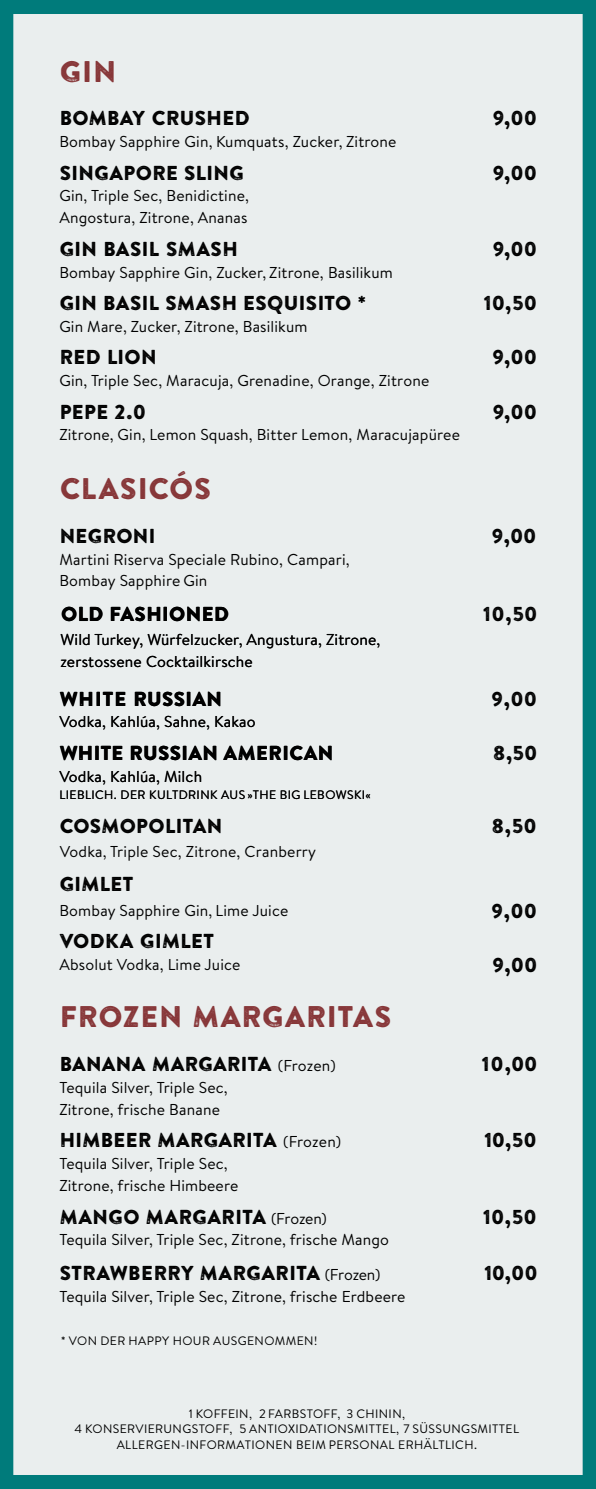
<style>
.page{position:relative;width:596px;height:1489px;background:#fff}
.page>*{position:absolute;margin:0;border:0;box-sizing:border-box;transform-origin:0 0}
.t1{font:29.75px "Brandon Printed One";color:#873638}
.t2{font:20.12px "Brandon Printed One";letter-spacing:-.015em;color:#000}
.t3{font:15.75px/21.9px "Brandon Text";letter-spacing:.01em;color:#000}
.t4{font:12.25px/15px "Brandon Text";letter-spacing:.03em;color:#000;text-align:center}
.s1{font-family:"Brandon Text";font-size:15.75px}
</style>
<div class="page">
<div style="left:0;top:0;width:595px;height:1488px;background:#eaeeee"></div>
<h1 class="t1" style="left:59px;top:61px;width:59px">GIN</h1>
<p class="t2" style="left:59px;top:111px;width:192px">BOMBAY CRUSHED</p>
<p class="t2" style="left:492px;top:111px;width:46px">9,00</p>
<p class="t3" style="left:59px;top:133px;width:338px">Bombay Sapphire Gin, Kumquats, Zucker, Zitrone</p>
<p class="t2" style="left:59px;top:165px;width:186px">SINGAPORE SLING</p>
<p class="t2" style="left:492px;top:165px;width:46px">9,00</p>
<p class="t3" style="left:59px;top:187px;width:191px">Gin, Triple Sec, Benidictine,<br>Angostura, Zitrone, Ananas</p>
<p class="t2" style="left:59px;top:242px;width:180px">GIN BASIL SMASH</p>
<p class="t2" style="left:492px;top:242px;width:46px">9,00</p>
<p class="t3" style="left:59px;top:263px;width:335px">Bombay Sapphire Gin, Zucker, Zitrone, Basilikum</p>
<p class="t2" style="left:59px;top:296px;width:309px">GIN BASIL SMASH ESQUISITO *</p>
<p class="t2" style="left:483px;top:296px;width:55px">10,50</p>
<p class="t3" style="left:59px;top:318px;width:249px">Gin Mare, Zucker, Zitrone, Basilikum</p>
<p class="t2" style="left:59px;top:350px;width:99px">RED LION</p>
<p class="t2" style="left:492px;top:350px;width:46px">9,00</p>
<p class="t3" style="left:59px;top:372px;width:371px">Gin, Triple Sec, Maracuja, Grenadine, Orange, Zitrone</p>
<p class="t2" style="left:59px;top:404px;width:88px">PEPE 2.0</p>
<p class="t2" style="left:492px;top:404px;width:46px">9,00</p>
<p class="t3" style="left:59px;top:426px;width:402px">Zitrone, Gin, Lemon Squash, Bitter Lemon, Maracujapüree</p>
<h1 class="t1" style="left:59px;top:478px;width:153px">CLASICÓS</h1>
<p class="t2" style="left:59px;top:528px;width:98px">NEGRONI</p>
<p class="t2" style="left:491px;top:528px;width:47px">9,00</p>
<p class="t3" style="left:59px;top:550px;width:292px">Martini Riserva Speciale Rubino, Campari,<br>Bombay Sapphire Gin</p>
<p class="t2" style="left:482px;top:607px;width:56px">10,50</p>
<p class="t2" style="left:61px;top:607px;width:170px">OLD FASHIONED</p>
<p class="t3" style="left:60px;top:630px;width:321px">Wild Turkey, Würfelzucker, Angustura, Zitrone, zerstossene Cocktailkirsche</p>
<p class="t2" style="left:59px;top:691px;width:164px">WHITE RUSSIAN</p>
<p class="t3" style="left:59px;top:713px;width:198px">Vodka, Kahlúa, Sahne, Kakao</p>
<p class="t2" style="left:59px;top:745px;width:275px">WHITE RUSSIAN AMERICAN</p>
<p class="t3" style="left:59px;top:767px;width:144px">Vodka, Kahlúa, Milch</p>
<p class="t4" style="left:59px;top:789px;width:312px">LIEBLICH. DER KULTDRINK AUS »THE BIG LEBOWSKI«</p>
<p class="t2" style="left:491px;top:691px;width:47px">9,00</p>
<p class="t2" style="left:492px;top:745px;width:46px">8,50</p>
<p class="t2" style="left:59px;top:819px;width:165px">COSMOPOLITAN</p>
<p class="t2" style="left:491px;top:819px;width:47px">8,50</p>
<p class="t3" style="left:60px;top:842px;width:257px">Vodka, Triple Sec, Zitrone, Cranberry</p>
<p class="t2" style="left:59px;top:876px;width:76px">GIMLET</p>
<p class="t3" style="left:59px;top:901px;width:230px">Bombay Sapphire Gin, Lime Juice</p>
<p class="t2" style="left:491px;top:903px;width:47px">9,00</p>
<p class="t2" style="left:59px;top:934px;width:157px">VODKA GIMLET</p>
<p class="t3" style="left:59px;top:955px;width:182px">Absolut Vodka, Lime Juice</p>
<p class="t2" style="left:492px;top:957px;width:47px">9,00</p>
<h1 class="t1" style="left:59px;top:1006px;width:333px">FROZEN MARGARITAS</h1>
<p class="t2" style="left:59px;top:1057px;width:278px">BANANA MARGARITA <span class="s1">(Frozen)</span></p>
<p class="t2" style="left:481px;top:1057px;width:58px">10,00</p>
<p class="t3" style="left:59px;top:1078px;width:170px">Tequila Silver, Triple Sec,<br>Zitrone, frische Banane</p>
<p class="t2" style="left:59px;top:1133px;width:283px">HIMBEER MARGARITA <span class="s1">(Frozen)</span></p>
<p class="t2" style="left:483px;top:1133px;width:54px">10,50</p>
<p class="t3" style="left:59px;top:1155px;width:180px">Tequila Silver, Triple Sec,<br>Zitrone, frische Himbeere</p>
<p class="t2" style="left:59px;top:1209px;width:269px">MANGO MARGARITA <span class="s1">(Frozen)</span></p>
<p class="t2" style="left:482px;top:1209px;width:56px">10,50</p>
<p class="t3" style="left:59px;top:1231px;width:331px">Tequila Silver, Triple Sec, Zitrone, frische Mango</p>
<p class="t2" style="left:59px;top:1266px;width:322px">STRAWBERRY MARGARITA <span class="s1">(Frozen)</span></p>
<p class="t2" style="left:483px;top:1266px;width:55px">10,00</p>
<p class="t3" style="left:59px;top:1288px;width:347px">Tequila Silver, Triple Sec, Zitrone, frische Erdbeere</p>
<p class="t4" style="left:61px;top:1334px;width:258px">* VON DER HAPPY HOUR AUSGENOMMEN!</p>
<p class="t4" style="left:74px;top:1408px;width:446px">1 KOFFEIN, 2 FARBSTOFF, 3 CHININ,<br>4 KONSERVIERUNGSTOFF, 5 ANTIOXIDATIONSMITTEL, 7 SÜSSUNGSMITTEL<br>ALLERGEN-INFORMATIONEN BEIM PERSONAL ERHÄLTLICH.</p>
</div>
